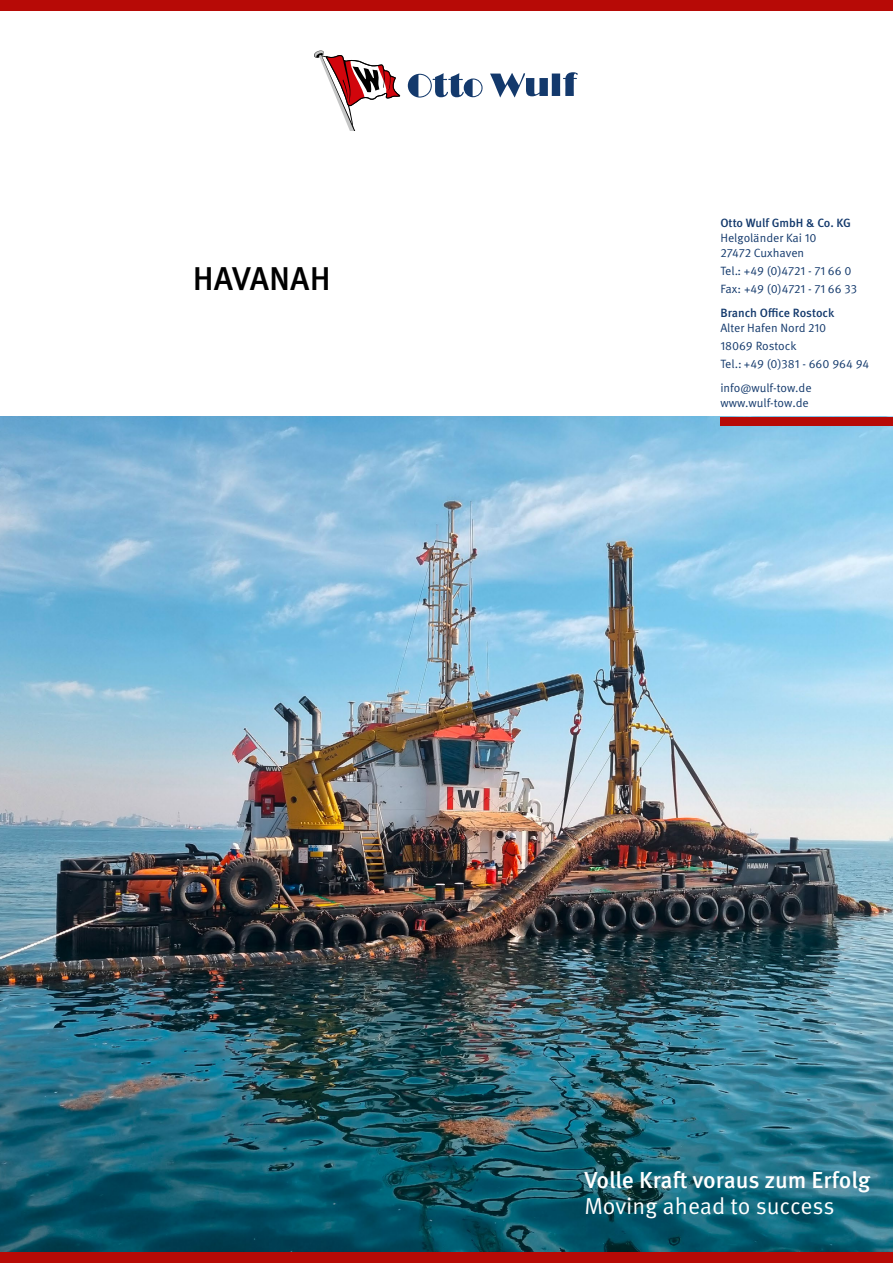
<style>
.page{position:relative;width:893px;height:1263px;background:#fff}
.page>*{position:absolute;margin:0;border:0;box-sizing:border-box;transform-origin:0 0}
.t1{font:500 33px "Meta Pro";color:#000}
.t2{font:500 23.1px "Meta Pro";letter-spacing:-.005em;color:#fff}
.t3{font:23.1px "Meta Pro Norm";letter-spacing:-.005em;color:#fff}
.t4{font:12px/18px "Meta Pro Norm";letter-spacing:-.005em;color:#13396c}
.t5{font:500 12px "Meta Pro";letter-spacing:-.005em;color:#13396c}
</style>
<div class="page">
<img style="left:0;top:417px;width:893px;height:835px">
<div style="left:0;top:1252px;width:893px;height:11px;background:#b70a06"></div>
<svg style="left:408px;top:73px;width:75px;height:25px"></svg>
<svg style="left:490px;top:72px;width:88px;height:26px"></svg>
<svg style="left:314px;top:50px;width:86px;height:80px"></svg>
<div style="left:0;top:0;width:893px;height:11px;background:#b70a06"></div>
<div style="left:720px;top:417px;width:173px;height:8px;background:#b70a06"></div>
<h1 class="t1" style="left:193px;top:253px;width:139px">HAVANAH</h1>
<p class="t5" style="left:720px;top:214px;width:132px">Otto Wulf GmbH &amp; Co. KG</p>
<p class="t4" style="left:720px;top:230px;width:98px;line-height:15px">Helgoländer Kai 10<br>27472 Cuxhaven</p>
<p class="t4" style="left:720px;top:261px;width:138px">Tel.: +49 (0)4721 - 71 66 0<br>Fax: +49 (0)4721 - 71 66 33</p>
<p class="t5" style="left:720px;top:304px;width:116px">Branch Office Rostock</p>
<p class="t4" style="left:720px;top:318px;width:150px">Alter Hafen Nord 210<br>18069 Rostock<br>Tel.: +49 (0)381 - 660 964 94</p>
<p class="t4" style="left:720px;top:380px;width:93px;line-height:15px">info@wulf-tow.de www.wulf-tow.de</p>
<h2 class="t2" style="left:584px;top:1162px;width:288px">Volle Kraft voraus zum Erfolg</h2>
<h2 class="t3" style="left:584px;top:1188px;width:252px">Moving ahead to success</h2>
</div>
